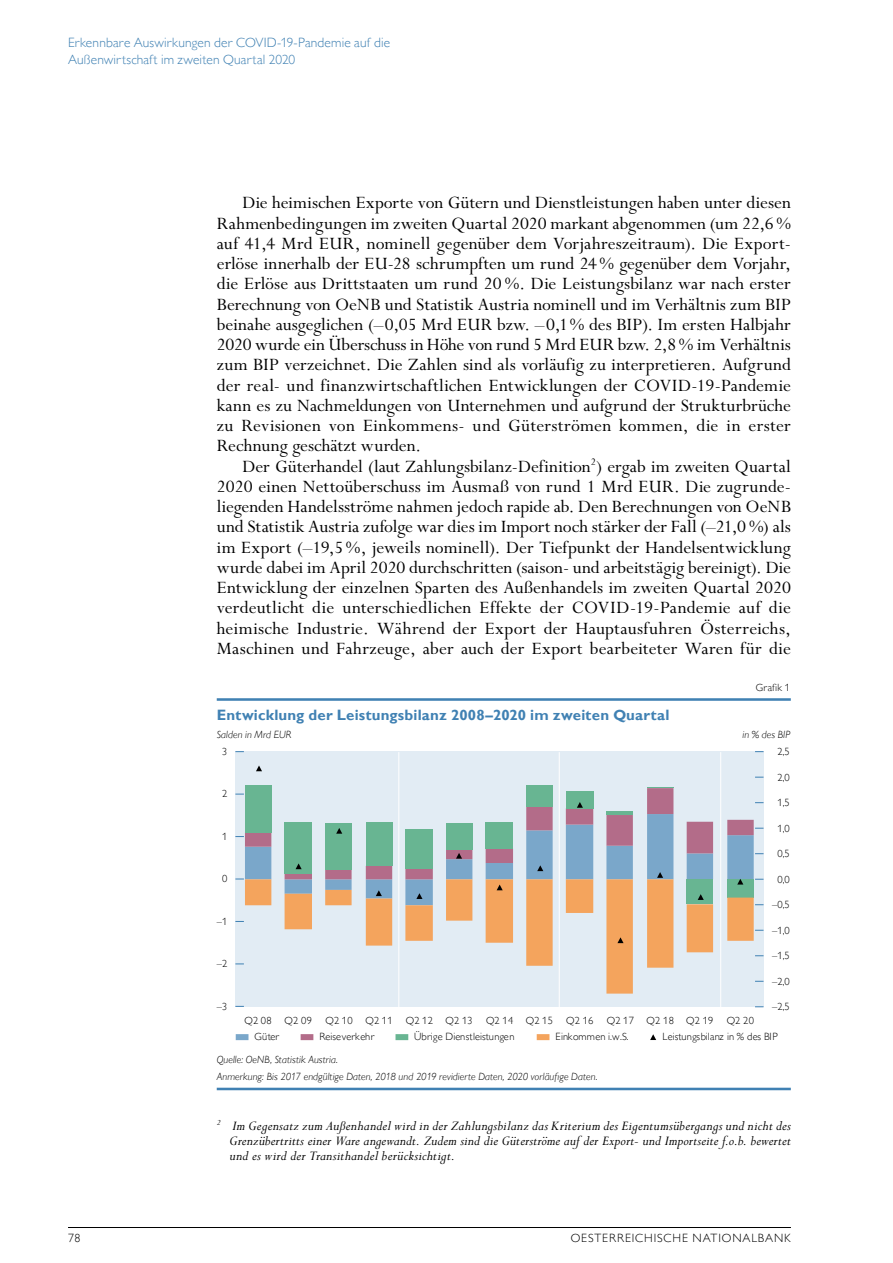
<style>
.page{position:relative;width:893px;height:1263px;background:#fff}
.page>*{position:absolute;margin:0;border:0;box-sizing:border-box;transform-origin:0 0}
.t1{font:19.5px/20.2px "Perpetua Std";letter-spacing:.005em;color:#000;text-align:justify}
.t2{font:italic 15px/15px "Perpetua Std";letter-spacing:.015em;color:#000;text-align:justify}
.t3{font:700 15px "Gill Sans MT Pro";letter-spacing:.01em;color:#4081b3}
.t4{font:300 13.5px/16.5px "Gill Sans MT Pro";letter-spacing:.01em;color:#4081b3}
.t5{font:300 12px "Gill Sans MT Pro";letter-spacing:.075em;color:#000}
.t6{font:300 10.5px "Gill Sans MT Pro";letter-spacing:.025em;color:#000}
.t7{font:italic 300 10.5px/17px "Gill Sans MT Pro";letter-spacing:.005em;color:#000}
.t8{font:300 10.5px "Gill Sans MT Pro";letter-spacing:.005em;color:#000}
</style>
<div class="page">
<hr style="left:68px;top:1227px;width:723px;height:1px;background:#000">
<hr style="left:217px;top:698px;width:574px;height:3px;background:#4081b3">
<hr style="left:217px;top:1088px;width:574px;height:2px;background:#4081b3">
<div style="left:236px;top:1034px;width:12px;height:6px;background:#7aa7ca"></div>
<div style="left:301px;top:1034px;width:12px;height:6px;background:#b36c89"></div>
<div style="left:395px;top:1034px;width:13px;height:6px;background:#68b592"></div>
<div style="left:537px;top:1034px;width:12px;height:6px;background:#f4a45d"></div>
<div style="left:235px;top:752px;width:528px;height:255px;background:#e2ecf4"></div>
<hr style="left:720px;top:752px;width:1px;height:255px;background:#fff">
<hr style="left:559px;top:752px;width:1px;height:255px;background:#fff">
<hr style="left:398px;top:752px;width:1px;height:255px;background:#fff">
<svg style="left:245px;top:788px;width:509px;height:91px"></svg>
<div style="left:245px;top:785px;width:26px;height:47px;background:#68b592"></div>
<div style="left:285px;top:822px;width:27px;height:51px;background:#68b592"></div>
<div style="left:325px;top:824px;width:27px;height:46px;background:#68b592"></div>
<div style="left:366px;top:823px;width:26px;height:43px;background:#68b592"></div>
<div style="left:405px;top:829px;width:28px;height:40px;background:#68b592"></div>
<div style="left:446px;top:823px;width:26px;height:26px;background:#68b592"></div>
<div style="left:486px;top:822px;width:27px;height:27px;background:#68b592"></div>
<div style="left:526px;top:785px;width:27px;height:21px;background:#68b592"></div>
<div style="left:566px;top:791px;width:27px;height:17px;background:#68b592"></div>
<hr style="left:606px;top:811px;width:27px;height:4px;background:#68b592">
<svg style="left:647px;top:787px;width:26px;height:1px"></svg>
<svg style="left:245px;top:879px;width:509px;height:114px"></svg>
<svg style="left:256px;top:765px;width:6px;height:6px"></svg>
<svg style="left:296px;top:863px;width:6px;height:6px"></svg>
<svg style="left:336px;top:828px;width:6px;height:6px"></svg>
<svg style="left:376px;top:890px;width:6px;height:6px"></svg>
<svg style="left:416px;top:893px;width:6px;height:6px"></svg>
<svg style="left:456px;top:853px;width:6px;height:6px"></svg>
<svg style="left:497px;top:884px;width:6px;height:6px"></svg>
<svg style="left:537px;top:865px;width:6px;height:6px"></svg>
<svg style="left:577px;top:802px;width:6px;height:6px"></svg>
<svg style="left:617px;top:937px;width:7px;height:6px"></svg>
<svg style="left:657px;top:872px;width:6px;height:6px"></svg>
<svg style="left:698px;top:894px;width:6px;height:6px"></svg>
<svg style="left:737px;top:879px;width:6px;height:5px"></svg>
<svg style="left:650px;top:1034px;width:6px;height:6px"></svg>
<p class="t4" style="left:68px;top:34px;width:324px">Erkennbare Auswirkungen der COVID-19-Pandemie auf die<br>Außenwirtschaft im zweiten Quartal 2020</p>
<p class="t1" style="left:217px;top:193px;width:576px;text-indent:26px">Die heimischen Exporte von Gütern und Dienstleistungen haben unter diesen Rahmenbedingungen im zweiten Quartal 2020 markant abgenommen (um 22,6 % auf 41,4 Mrd EUR, nominell gegenüber dem Vorjahreszeitraum). Die Export&shy;erlöse innerhalb der EU-28 schrumpften um rund 24 % gegenüber dem Vorjahr, die Erlöse aus Drittstaaten um rund 20 %. Die Leistungsbilanz war nach erster Berechnung von OeNB und Statistik Austria nominell und im Verhältnis zum BIP beinahe ausgeglichen (–0,05 Mrd EUR bzw. –0,1% des BIP). Im ersten Halbjahr 2020 wurde ein Überschuss in Höhe von rund 5 Mrd EUR bzw. 2,8 % im Verhältnis zum BIP verzeichnet. Die Zahlen sind als vorläufig zu interpretieren. Aufgrund der real- und finanzwirtschaftlichen Entwicklungen der COVID-19-Pandemie kann es zu Nachmeldungen von Unternehmen und aufgrund der Strukturbrüche zu Revisionen von Einkommens- und Güterströmen kommen, die in erster Rechnung geschätzt wurden.</p>
<p class="t1" style="left:217px;top:456px;width:576px;text-align:left;text-indent:26px">Der Güterhandel (laut Zahlungsbilanz-Definition<sup>2</sup>) ergab im zweiten Quartal 2020 einen Nettoüberschuss im Ausmaß von rund 1 Mrd EUR. Die zugrunde&shy;liegenden Handelsströme nahmen jedoch rapide ab. Den Berechnungen von OeNB und Statistik Austria zufolge war dies im Import noch stärker der Fall (–21,0 %) als im Export (–19,5 %, jeweils nominell). Der Tiefpunkt der Handelsentwicklung wurde dabei im April 2020 durchschritten (saison- und arbeitstägig bereinigt). Die Entwicklung der einzelnen Sparten des Außenhandels im zweiten Quartal 2020 verdeutlicht die unterschiedlichen Effekte der COVID-19-Pandemie auf die heimische Industrie. Während der Export der Hauptausfuhren Österreichs, Maschinen und Fahrzeuge, aber auch der Export bearbeiteter Waren für die</p>
<p class="t3" style="left:217px;top:705px;width:454px">Entwicklung der Leistungsbilanz 2008–2020 im zweiten Quartal</p>
<p class="t6" style="left:756px;top:682px;width:36px">Grafik 1</p>
<p class="t7" style="left:217px;top:726px;width:76px">Salden in Mrd EUR</p>
<p class="t7" style="left:742px;top:726px;width:49px">in % des BIP</p>
<p class="t6" style="left:222px;top:745px;width:7px">3</p>
<p class="t6" style="left:222px;top:788px;width:7px">2</p>
<p class="t6" style="left:222px;top:830px;width:7px">1</p>
<p class="t6" style="left:222px;top:872px;width:7px">0</p>
<p class="t6" style="left:217px;top:915px;width:12px">–1</p>
<p class="t6" style="left:217px;top:957px;width:12px">–2</p>
<p class="t6" style="left:217px;top:1000px;width:12px">–3</p>
<p class="t6" style="left:777px;top:745px;width:14px">2,5</p>
<p class="t6" style="left:777px;top:771px;width:14px">2,0</p>
<p class="t6" style="left:777px;top:796px;width:14px">1,5</p>
<p class="t6" style="left:777px;top:822px;width:14px">1,0</p>
<p class="t6" style="left:777px;top:847px;width:14px">0,5</p>
<p class="t6" style="left:777px;top:873px;width:14px">0,0</p>
<p class="t6" style="left:772px;top:898px;width:19px">–0,5</p>
<p class="t6" style="left:772px;top:924px;width:19px">–1,0</p>
<p class="t6" style="left:772px;top:949px;width:19px">–1,5</p>
<p class="t6" style="left:772px;top:975px;width:19px">–2,0</p>
<p class="t6" style="left:772px;top:1000px;width:19px">–2,5</p>
<p class="t6" style="left:244px;top:1014px;width:69px">Q2 08 Q2 09</p>
<p class="t6" style="left:326px;top:1014px;width:269px">Q2 10 Q2 11 Q2 12 Q2 13 Q2 14 Q2 15 Q2 16</p>
<p class="t6" style="left:607px;top:1014px;width:149px">Q2 17 Q2 18 Q2 19 Q2 20</p>
<p class="t6" style="left:254px;top:1030px;width:26px">Güter</p>
<p class="t6" style="left:319px;top:1030px;width:57px">Reiseverkehr</p>
<p class="t6" style="left:414px;top:1030px;width:102px">Übrige Dienstleistungen</p>
<p class="t8" style="left:555px;top:1030px;width:75px">Einkommen i.w.S.</p>
<p class="t6" style="left:662px;top:1030px;width:117px">Leistungsbilanz in % des BIP</p>
<p class="t7" style="left:217px;top:1050px;width:382px">Quelle: OeNB, Statistik Austria.<br>Anmerkung: Bis 2017 endgültige Daten, 2018 und 2019 revidierte Daten, 2020 vorläufige Daten.</p>
<p class="t2" style="left:230px;top:1119px;width:563px;text-indent:-13px"><sup>2</sup> Im Gegensatz zum Außenhandel wird in der Zahlungsbilanz das Kriterium des Eigentumsübergangs und nicht des Grenzübertritts einer Ware angewandt. Zudem sind die Güterströme auf der Export- und Importseite f.o.b. bewertet und es wird der Transithandel berücksichtigt.</p>
<p class="t5" style="left:68px;top:1231px;width:14px">78</p>
<p class="t5" style="left:571px;top:1231px;width:222px">OESTERREICHISCHE NATIONALBANK</p>
</div>
